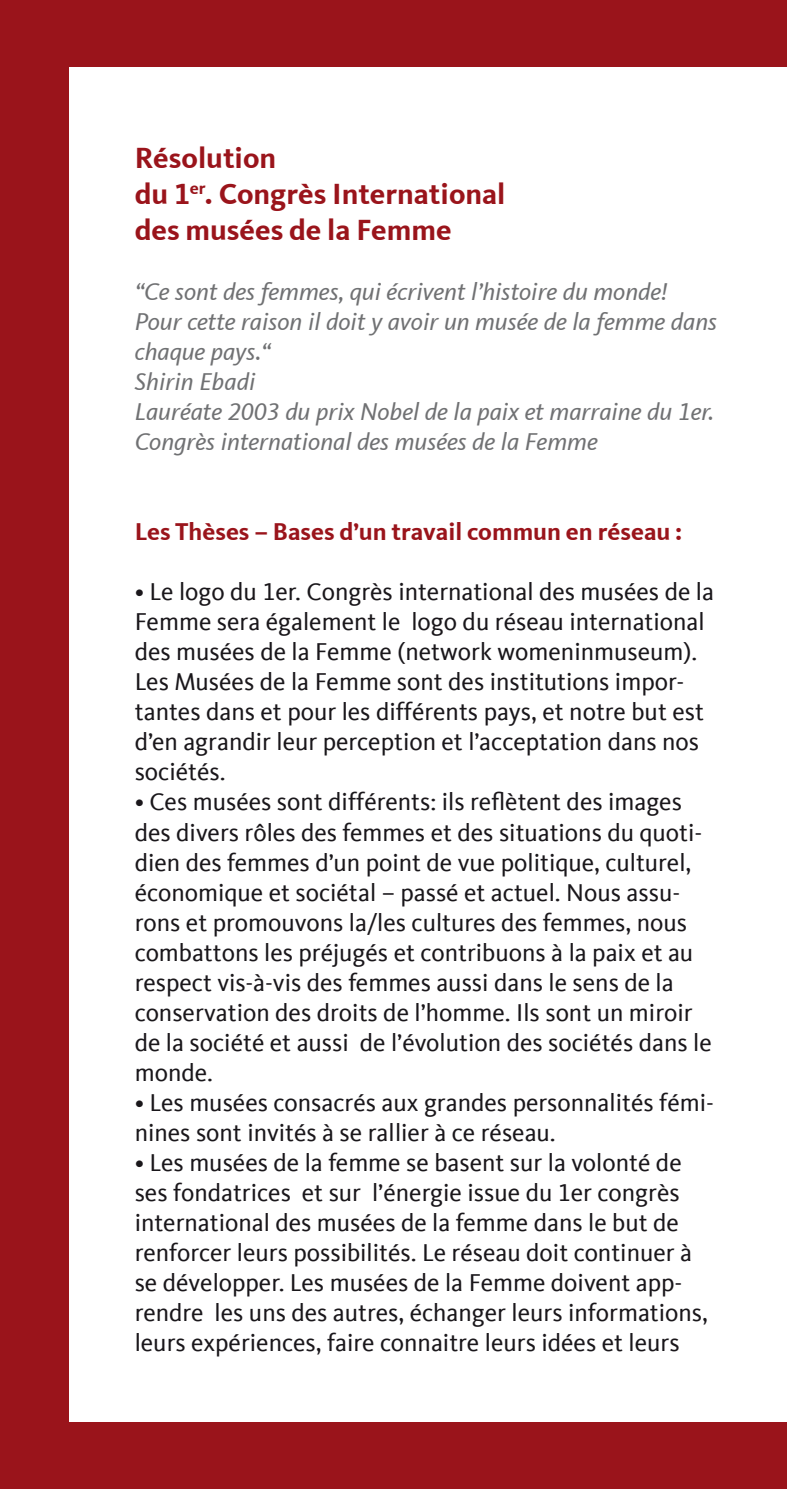
<style>
.page{position:relative;width:787px;height:1489px;background:#fff}
.page>*{position:absolute;margin:0;border:0;box-sizing:border-box;transform-origin:0 0}
.t1{font:700 30px/36px "CDU Kievit Tab";color:#9a141b}
.t2{font:25px/30px "CDU Kievit Tab";color:#1a171b}
.t3{font:italic 25px/30px "CDU Kievit Tab";color:#707173}
.t4{font:700 25px "CDU Kievit Tab";color:#9a141b}
</style>
<div class="page">
<div style="left:0;top:0;width:787px;height:1488px;background:#9a141b"></div>
<div style="left:69px;top:67px;width:718px;height:1354px;background:#fff"></div>
<p class="t1" style="left:135px;top:140px;width:372px">Résolution<br>du 1<sup>er</sup>. Congrès International des musées de la Femme</p>
<p class="t3" style="left:135px;top:277px;width:584px">“Ce sont des femmes, qui écrivent l’histoire du monde!<br>Pour cette raison il doit y avoir un musée de la femme dans chaque pays.“<br>Shirin Ebadi<br>Lauréate 2003 du prix Nobel de la paix et marraine du 1er.<br>Congrès international des musées de la Femme</p>
<p class="t4" style="left:135px;top:517px;width:549px">Les Thèses – Bases d’un travail commun en réseau :</p>
<p class="t2" style="left:135px;top:577px;width:581px">• Le logo du 1er. Congrès international des musées de la Femme sera également le logo du réseau international des musées de la Femme (network womeninmuseum).<br>Les Musées de la Femme sont des institutions impor&shy;tantes dans et pour les différents pays, et notre but est d’en agrandir leur perception et l’acceptation dans nos sociétés.</p>
<p class="t2" style="left:135px;top:787px;width:578px">• Ces musées sont différents: ils reflètent des images des divers rôles des femmes et des situations du quoti&shy;dien des femmes d’un point de vue politique, culturel, économique et sociétal – passé et actuel. Nous assu&shy;rons et promouvons la/les cultures des femmes, nous combattons les préjugés et contribuons à la paix et au respect vis-à-vis des femmes aussi dans le sens de la conservation des droits de l’homme. Ils sont un miroir de la société et aussi de l’évolution des sociétés dans le monde.</p>
<p class="t2" style="left:135px;top:1087px;width:581px">• Les musées consacrés aux grandes personnalités fémi&shy;nines sont invités à se rallier à ce réseau.</p>
<p class="t2" style="left:135px;top:1147px;width:575px">• Les musées de la femme se basent sur la volonté de ses fondatrices et sur l’énergie issue du 1er congrès international des musées de la femme dans le but de renforcer leurs possibilités. Le réseau doit continuer à se développer. Les musées de la Femme doivent app&shy;rendre les uns des autres, échanger leurs informations, leurs expériences, faire connaitre leurs idées et leurs</p>
</div>
